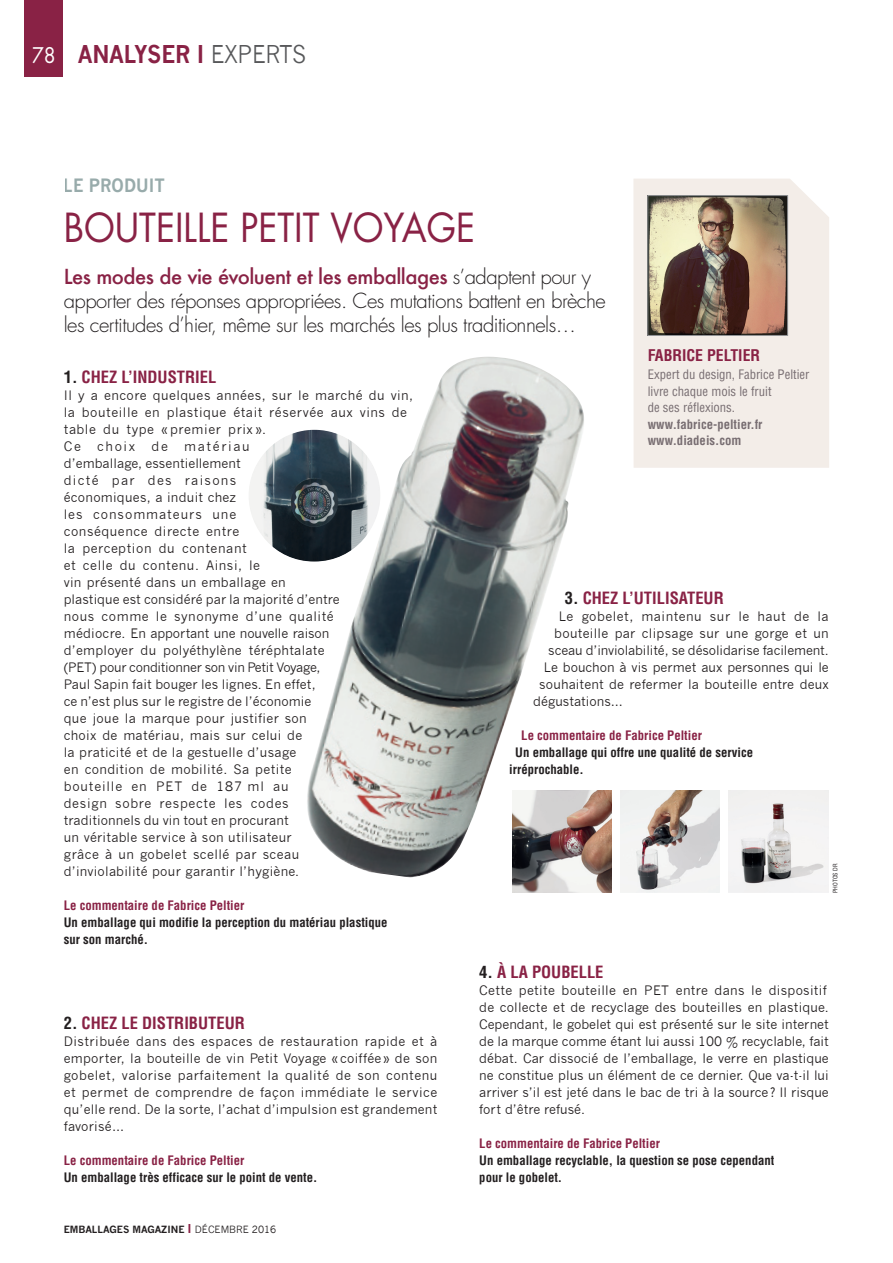
<style>
.page{position:relative;width:893px;height:1263px;background:#fff}
.page>*{position:absolute;margin:0;border:0;box-sizing:border-box;transform-origin:0 0}
.titre_page{font:39px "Futura";color:#892245;scale:.92 1}
.tétière{font:700 24px "News Gothic";letter-spacing:-.01em;color:#892245;scale:.92 1}
.tétière-2{font:21px "Futura";color:#fff;scale:.92 1}
.chapo{font:300 20.25px/24px "Futura";letter-spacing:-.025em;color:#231f20}
.t1{font:700 18px "News Gothic";color:#98abab;scale:.92 1}
.sous_titre_bleu{font:700 condensed 16.5px "Helvetica";color:#892245}
.encadré_expert_titre{font:700 condensed 15.75px "Helvetica";color:#892245}
.texte_courant{font:12.75px/17px "News Gothic";letter-spacing:.015em;color:#231f20}
.commentaire_FP_noir{font:700 condensed 12.75px/17px "Helvetica";color:#231f20}
.texte_courant-2{font:12.75px/17px "News Gothic";letter-spacing:.04em;color:#231f20}
.commentaire_FP_bleu{font:700 condensed 12.75px "Helvetica";color:#892245}
.encadré_expert_texte{font:condensed 12.75px/16.5px "Helvetica";color:#786e72}
.texte_courant-3{font:12.75px "News Gothic";letter-spacing:-.01em;color:#231f20}
.t2{font:700 9.75px "News Gothic";color:#231f20}
.crédit_Photo{font:condensed 6px "Helvetica";color:#231f20}
.s1{font-weight:400;color:#57585a}
.s2{font-weight:500;color:#892245}
.s3{color:#231f20}
.s4{font-size:12px;color:#892245}
.s5{font-weight:400}
.s6{font-weight:700}
</style>
<div class="page">
<img style="left:513px;top:791px;width:99px;height:102px">
<img style="left:620px;top:791px;width:99px;height:102px">
<img style="left:729px;top:791px;width:99px;height:102px">
<img style="left:304px;top:357px;width:286px;height:520px">
<div style="left:25px;top:0;width:38px;height:77px;background:#892245"></div>
<svg style="left:633px;top:179px;width:196px;height:289px;background:#d3c6bc"></svg>
<div style="left:648px;top:196px;width:140px;height:140px;border:1px solid #939598"></div>
<img style="left:249px;top:430px;width:131px;height:132px;border-radius:66px">
<p class="tétière-2" style="left:32px;top:41px;width:27px">78</p>
<p class="tétière" style="left:78px;top:40px;width:250px">ANALYSER I <span class="s1">EXPERTS</span></p>
<h3 class="t1" style="left:64px;top:175px;width:111px">LE PRODUIT</h3>
<p class="titre_page" style="left:64px;top:203px;width:449px">BOUTEILLE PETIT VOYAGE</p>
<p class="chapo" style="left:64px;top:265px;width:544px"><span class="s2">Les modes de vie évoluent et les emballages</span> s’adaptent pour y apporter des réponses appropriées. Ces mutations battent en brèche les certitudes d’hier, même sur les marchés les plus traditionnels…</p>
<p class="sous_titre_bleu" style="left:64px;top:366px;width:154px"><span class="s3">1.</span> CHEZ L’INDUSTRIEL</p>
<p class="texte_courant-2" style="left:64px;top:387px;width:351px">Il y a encore quelques années, sur le marché du vin, la bouteille en plastique était réservée aux vins de table du type « premier prix ».<br>Ce</p>
<p class="texte_courant" style="left:97px;top:438px;width:39px">choix</p>
<p class="texte_courant" style="left:152px;top:438px;width:18px">de</p>
<p class="texte_courant" style="left:64px;top:438px;width:277px;text-indent:120px">matériau<br>d’emballage, essentiellement<br>dicté par des raisons<br>économiques, a induit chez<br>les consommateurs une<br>conséquence directe entre<br>la perception du contenant<br>et celle du contenu. Ainsi, le<br>vin présenté dans un emballage en plastique est considéré par la majorité d’entre nous comme le synonyme d’une qualité médiocre. En apportant une nouvelle raison d’employer du polyéthylène téréphtalate (PET) pour conditionner son vin Petit Voyage, Paul Sapin fait bouger les lignes. En effet,<br>ce n’est plus sur le registre de l’économie<br>que joue la marque pour justifier son choix de matériau, mais sur celui de<br>la praticité et de la gestuelle d’usage<br>en condition de mobilité. Sa petite bouteille en PET de 187 ml au<br>design sobre respecte les codes traditionnels du vin tout en procurant<br>un véritable service à son utilisateur<br>grâce à un gobelet scellé par sceau d’inviolabilité pour garantir l’hygiène.</p>
<p class="commentaire_FP_bleu" style="left:64px;top:897px;width:182px">Le commentaire de Fabrice Peltier</p>
<p class="commentaire_FP_noir" style="left:64px;top:914px;width:325px">Un emballage qui modifie la perception du matériau plastique sur son marché.</p>
<p class="sous_titre_bleu" style="left:64px;top:1013px;width:183px"><span class="s3">2.</span> CHEZ LE DISTRIBUTEUR</p>
<p class="texte_courant" style="left:64px;top:1033px;width:375px;text-align:justify">Distribuée dans des espaces de restauration rapide et à emporter, la bouteille de vin Petit Voyage « coiffée » de son gobelet, valorise parfaitement la qualité de son contenu et permet de comprendre de façon immédiate le service qu’elle rend. De la sorte, l’achat d’impulsion est grandement favorisé…</p>
<p class="commentaire_FP_bleu" style="left:64px;top:1152px;width:182px">Le commentaire de Fabrice Peltier</p>
<p class="commentaire_FP_noir" style="left:64px;top:1169px;width:255px">Un emballage très efficace sur le point de vente.</p>
<p class="t2" style="left:64px;top:1223px;width:214px">EMBALLAGES MAGAZINE <span class="s4">I</span> <span class="s5">DÉCEMBRE 2016</span></p>
<p class="encadré_expert_titre" style="left:648px;top:346px;width:114px">FABRICE PELTIER</p>
<p class="encadré_expert_texte" style="left:648px;top:366px;width:163px">Expert du design, Fabrice Peltier livre chaque mois le fruit<br>de ses réflexions. <span class="s6">www.fabrice-peltier.fr www.diadeis.com</span></p>
<p class="sous_titre_bleu" style="left:565px;top:587px;width:160px"><span class="s3">3.</span> CHEZ L’UTILISATEUR</p>
<p class="texte_courant-2" style="left:559px;top:608px;width:271px">Le gobelet, maintenu sur le haut de la</p>
<p class="texte_courant" style="left:554px;top:625px;width:276px">bouteille par clipsage sur une gorge et un</p>
<p class="texte_courant-3" style="left:548px;top:643px;width:282px">sceau d’inviolabilité, se désolidarise facilement.</p>
<p class="texte_courant" style="left:544px;top:659px;width:287px">Le bouchon à vis permet aux personnes qui le</p>
<p class="texte_courant" style="left:539px;top:676px;width:291px">souhaitent de refermer la bouteille entre deux</p>
<p class="texte_courant" style="left:533px;top:693px;width:91px">dégustations…</p>
<p class="commentaire_FP_bleu" style="left:521px;top:727px;width:182px">Le commentaire de Fabrice Peltier</p>
<p class="commentaire_FP_noir" style="left:509px;top:744px;width:245px;text-indent:6px">Un emballage qui offre une qualité de service irréprochable.</p>
<p class="crédit_Photo" style="left:832px;top:893px;width:31px;rotate:-90deg">PHOTOS DR</p>
<p class="sous_titre_bleu" style="left:479px;top:962px;width:126px"><span class="s3">4.</span> À LA POUBELLE</p>
<p class="texte_courant" style="left:479px;top:982px;width:351px">Cette petite bouteille en PET entre dans le dispositif de collecte et de recyclage des bouteilles en plastique.<br>Cependant, le gobelet qui est présenté sur le site internet de la marque comme étant lui aussi 100 % recyclable, fait débat. Car dissocié de l’emballage, le verre en plastique ne constitue plus un élément de ce dernier. Que va-t-il lui arriver s’il est jeté dans le bac de tri à la source? Il risque fort d’être refusé.</p>
<p class="commentaire_FP_bleu" style="left:479px;top:1135px;width:182px">Le commentaire de Fabrice Peltier</p>
<p class="commentaire_FP_noir" style="left:479px;top:1152px;width:296px">Un emballage recyclable, la question se pose cependant pour le gobelet.</p>
</div>
